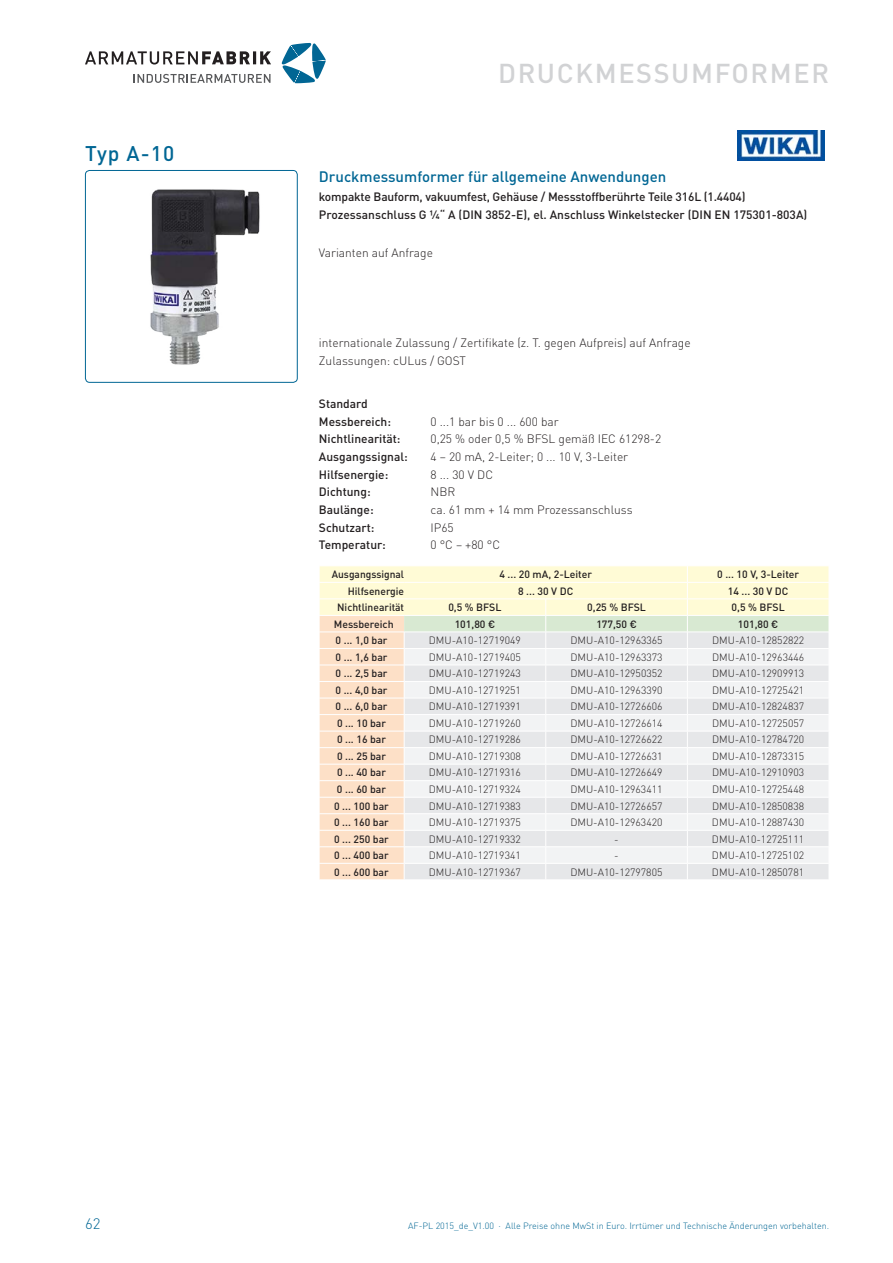
<style>
.page{position:relative;width:893px;height:1263px;background:#fff}
.page>*{position:absolute;margin:0;border:0;box-sizing:border-box;transform-origin:0 0}
.t1{font:500 27px "DINOT";letter-spacing:.06em;color:#d1d2d4}
.Ü2_Typ_blau{font:500 21px "DINOT";color:#016694}
.Ü3_PK-sub_blau{font:500 15px "DINOT";color:#016694}
.t2{font:300 15px "DINOT";color:#016694}
.Fließtext{font:300 12px "DINOT";color:#231f20}
.txt_Typ_Kurzbeschr{font:500 12px "DINOT";letter-spacing:-.015em;color:#231f20}
.Fließtext_bold{font:500 12px "DINOT";color:#231f20}
.txt_Tabelle_medium{font:300 10.5px "DINOT";color:#231f20}
.txt_Tabelle_medium-2{font:500 10.5px "DINOT";color:#231f20}
.t3{font:300 9px "DINOT";color:#016694}
</style>
<div class="page">
<svg style="left:134px;top:74px;width:136px;height:9px"></svg>
<svg style="left:282px;top:42px;width:44px;height:41px"></svg>
<svg style="left:85px;top:51px;width:186px;height:14px"></svg>
<img style="left:150px;top:189px;width:110px;height:176px">
<div style="left:85px;top:170px;width:213px;height:213px;border:1px solid #016694;border-radius:4px"></div>
<img style="left:738px;top:131px;width:86px;height:30px">
<svg style="left:319px;top:566px;width:510px;height:314px"></svg>
<hr style="left:319px;top:632px;width:85px;height:1px;background:#fff">
<p class="Ü2_Typ_blau" style="left:85px;top:140px;width:91px">Typ A-10</p>
<h1 class="t1" style="left:498px;top:56px;width:332px">DRUCKMESSUMFORMER</h1>
<p class="Ü3_PK-sub_blau" style="left:319px;top:167px;width:349px">Druckmessumformer für allgemeine Anwendungen</p>
<p class="txt_Typ_Kurzbeschr" style="left:319px;top:189px;width:428px">kompakte Bauform, vakuumfest, Gehäuse / Messstoffberührte Teile 316L (1.4404)</p>
<p class="txt_Typ_Kurzbeschr" style="left:319px;top:207px;width:490px">Prozessanschluss G ¼“ A (DIN 3852-E), el. Anschluss Winkelstecker (DIN EN 175301-803A)</p>
<p class="Fließtext" style="left:319px;top:245px;width:116px">Varianten auf Anfrage</p>
<p class="Fließtext" style="left:319px;top:335px;width:373px">internationale Zulassung / Zertifikate (z. T. gegen Aufpreis) auf Anfrage</p>
<p class="Fließtext" style="left:319px;top:353px;width:149px">Zulassungen: cULus / GOST</p>
<p class="Fließtext_bold" style="left:319px;top:396px;width:50px">Standard</p>
<p class="Fließtext_bold" style="left:319px;top:414px;width:74px">Messbereich:</p>
<p class="Fließtext" style="left:431px;top:414px;width:130px">0 ...1 bar bis 0 ... 600 bar</p>
<p class="Fließtext_bold" style="left:319px;top:431px;width:83px">Nichtlinearität:</p>
<p class="Fließtext" style="left:431px;top:432px;width:232px">0,25 % oder 0,5 % BFSL gemäß IEC 61298-2</p>
<p class="Fließtext_bold" style="left:319px;top:449px;width:90px">Ausgangssignal:</p>
<p class="Fließtext" style="left:431px;top:449px;width:199px">4 – 20 mA, 2-Leiter; 0 ... 10 V, 3-Leiter</p>
<p class="Fließtext_bold" style="left:319px;top:467px;width:71px">Hilfsenergie:</p>
<p class="Fließtext" style="left:431px;top:467px;width:64px">8 ... 30 V DC</p>
<p class="Fließtext_bold" style="left:319px;top:484px;width:53px">Dichtung:</p>
<p class="Fließtext" style="left:431px;top:485px;width:26px">NBR</p>
<p class="Fließtext_bold" style="left:319px;top:502px;width:56px">Baulänge:</p>
<p class="Fließtext" style="left:431px;top:502px;width:204px">ca. 61 mm + 14 mm Prozessanschluss</p>
<p class="Fließtext_bold" style="left:319px;top:520px;width:57px">Schutzart:</p>
<p class="Fließtext" style="left:431px;top:520px;width:25px">IP65</p>
<p class="Fließtext_bold" style="left:319px;top:537px;width:68px">Temperatur:</p>
<p class="Fließtext" style="left:431px;top:538px;width:71px">0 °C – +80 °C</p>
<p class="txt_Tabelle_medium-2" style="left:332px;top:568px;width:74px">Ausgangssignal</p>
<p class="txt_Tabelle_medium-2" style="left:499px;top:568px;width:94px">4 ... 20 mA, 2-Leiter</p>
<p class="txt_Tabelle_medium-2" style="left:717px;top:568px;width:83px">0 ... 10 V, 3-Leiter</p>
<p class="txt_Tabelle_medium-2" style="left:348px;top:584px;width:58px">Hilfsenergie</p>
<p class="txt_Tabelle_medium-2" style="left:518px;top:584px;width:57px">8 ... 30 V DC</p>
<p class="txt_Tabelle_medium-2" style="left:728px;top:584px;width:62px">14 ... 30 V DC</p>
<p class="txt_Tabelle_medium-2" style="left:337px;top:601px;width:68px">Nichtlinearität</p>
<p class="txt_Tabelle_medium-2" style="left:448px;top:601px;width:55px">0,5 % BFSL</p>
<p class="txt_Tabelle_medium-2" style="left:587px;top:601px;width:60px">0,25 % BFSL</p>
<p class="txt_Tabelle_medium-2" style="left:732px;top:601px;width:55px">0,5 % BFSL</p>
<p class="txt_Tabelle_medium-2" style="left:334px;top:617px;width:61px">Messbereich</p>
<p class="txt_Tabelle_medium-2" style="left:455px;top:617px;width:42px">101,80 €</p>
<p class="txt_Tabelle_medium-2" style="left:596px;top:617px;width:42px">177,50 €</p>
<p class="txt_Tabelle_medium-2" style="left:738px;top:617px;width:42px">101,80 €</p>
<p class="txt_Tabelle_medium-2" style="left:336px;top:634px;width:53px">0 ... 1,0 bar</p>
<p class="txt_Tabelle_medium" style="left:429px;top:634px;width:94px">DMU-A10-12719049</p>
<p class="txt_Tabelle_medium" style="left:570px;top:634px;width:94px">DMU-A10-12963365</p>
<p class="txt_Tabelle_medium" style="left:712px;top:634px;width:94px">DMU-A10-12852822</p>
<p class="txt_Tabelle_medium-2" style="left:336px;top:650px;width:53px">0 ... 1,6 bar</p>
<p class="txt_Tabelle_medium" style="left:429px;top:650px;width:94px">DMU-A10-12719405</p>
<p class="txt_Tabelle_medium" style="left:570px;top:650px;width:94px">DMU-A10-12963373</p>
<p class="txt_Tabelle_medium" style="left:712px;top:650px;width:94px">DMU-A10-12963446</p>
<p class="txt_Tabelle_medium-2" style="left:336px;top:667px;width:53px">0 ... 2,5 bar</p>
<p class="txt_Tabelle_medium" style="left:429px;top:667px;width:94px">DMU-A10-12719243</p>
<p class="txt_Tabelle_medium" style="left:570px;top:667px;width:94px">DMU-A10-12950352</p>
<p class="txt_Tabelle_medium" style="left:712px;top:667px;width:94px">DMU-A10-12909913</p>
<p class="txt_Tabelle_medium-2" style="left:336px;top:683px;width:53px">0 ... 4,0 bar</p>
<p class="txt_Tabelle_medium" style="left:429px;top:683px;width:94px">DMU-A10-12719251</p>
<p class="txt_Tabelle_medium" style="left:570px;top:683px;width:94px">DMU-A10-12963390</p>
<p class="txt_Tabelle_medium" style="left:712px;top:683px;width:94px">DMU-A10-12725421</p>
<p class="txt_Tabelle_medium-2" style="left:336px;top:700px;width:53px">0 ... 6,0 bar</p>
<p class="txt_Tabelle_medium" style="left:429px;top:700px;width:94px">DMU-A10-12719391</p>
<p class="txt_Tabelle_medium" style="left:570px;top:700px;width:94px">DMU-A10-12726606</p>
<p class="txt_Tabelle_medium" style="left:712px;top:700px;width:94px">DMU-A10-12824837</p>
<p class="txt_Tabelle_medium-2" style="left:337px;top:716px;width:51px">0 ... 10 bar</p>
<p class="txt_Tabelle_medium" style="left:429px;top:717px;width:94px">DMU-A10-12719260</p>
<p class="txt_Tabelle_medium" style="left:570px;top:717px;width:94px">DMU-A10-12726614</p>
<p class="txt_Tabelle_medium" style="left:712px;top:717px;width:94px">DMU-A10-12725057</p>
<p class="txt_Tabelle_medium-2" style="left:337px;top:733px;width:51px">0 ... 16 bar</p>
<p class="txt_Tabelle_medium" style="left:429px;top:733px;width:94px">DMU-A10-12719286</p>
<p class="txt_Tabelle_medium" style="left:570px;top:733px;width:94px">DMU-A10-12726622</p>
<p class="txt_Tabelle_medium" style="left:712px;top:733px;width:94px">DMU-A10-12784720</p>
<p class="txt_Tabelle_medium-2" style="left:337px;top:749px;width:51px">0 ... 25 bar</p>
<p class="txt_Tabelle_medium" style="left:429px;top:750px;width:94px">DMU-A10-12719308</p>
<p class="txt_Tabelle_medium" style="left:570px;top:750px;width:94px">DMU-A10-12726631</p>
<p class="txt_Tabelle_medium" style="left:712px;top:750px;width:94px">DMU-A10-12873315</p>
<p class="txt_Tabelle_medium-2" style="left:337px;top:766px;width:51px">0 ... 40 bar</p>
<p class="txt_Tabelle_medium" style="left:429px;top:766px;width:94px">DMU-A10-12719316</p>
<p class="txt_Tabelle_medium" style="left:570px;top:766px;width:94px">DMU-A10-12726649</p>
<p class="txt_Tabelle_medium" style="left:712px;top:766px;width:94px">DMU-A10-12910903</p>
<p class="txt_Tabelle_medium-2" style="left:337px;top:782px;width:51px">0 ... 60 bar</p>
<p class="txt_Tabelle_medium" style="left:429px;top:783px;width:94px">DMU-A10-12719324</p>
<p class="txt_Tabelle_medium" style="left:570px;top:783px;width:94px">DMU-A10-12963411</p>
<p class="txt_Tabelle_medium" style="left:712px;top:783px;width:94px">DMU-A10-12725448</p>
<p class="txt_Tabelle_medium-2" style="left:334px;top:799px;width:56px">0 ... 100 bar</p>
<p class="txt_Tabelle_medium" style="left:429px;top:799px;width:94px">DMU-A10-12719383</p>
<p class="txt_Tabelle_medium" style="left:570px;top:799px;width:94px">DMU-A10-12726657</p>
<p class="txt_Tabelle_medium" style="left:712px;top:799px;width:94px">DMU-A10-12850838</p>
<p class="txt_Tabelle_medium-2" style="left:334px;top:815px;width:56px">0 ... 160 bar</p>
<p class="txt_Tabelle_medium" style="left:429px;top:816px;width:94px">DMU-A10-12719375</p>
<p class="txt_Tabelle_medium" style="left:570px;top:816px;width:94px">DMU-A10-12963420</p>
<p class="txt_Tabelle_medium" style="left:712px;top:816px;width:94px">DMU-A10-12887430</p>
<p class="txt_Tabelle_medium-2" style="left:334px;top:832px;width:56px">0 ... 250 bar</p>
<p class="txt_Tabelle_medium" style="left:429px;top:832px;width:94px">DMU-A10-12719332</p>
<p class="txt_Tabelle_medium" style="left:712px;top:832px;width:94px">DMU-A10-12725111</p>
<p class="txt_Tabelle_medium-2" style="left:334px;top:848px;width:56px">0 ... 400 bar</p>
<p class="txt_Tabelle_medium" style="left:429px;top:849px;width:94px">DMU-A10-12719341</p>
<p class="txt_Tabelle_medium" style="left:614px;top:849px;width:6px">-</p>
<p class="txt_Tabelle_medium" style="left:712px;top:849px;width:94px">DMU-A10-12725102</p>
<p class="txt_Tabelle_medium-2" style="left:334px;top:865px;width:56px">0 ... 600 bar</p>
<p class="txt_Tabelle_medium" style="left:429px;top:865px;width:94px">DMU-A10-12719367</p>
<p class="txt_Tabelle_medium" style="left:570px;top:865px;width:94px">DMU-A10-12797805</p>
<p class="txt_Tabelle_medium" style="left:712px;top:865px;width:94px">DMU-A10-12850781</p>
<p class="t2" style="left:85px;top:1214px;width:17px">62</p>
<p class="t3" style="left:408px;top:1220px;width:423px">AF-PL 2015_de_V1.00 · Alle Preise ohne MwSt in Euro. Irrtümer und Technische Änderungen vorbehalten.</p>
</div>
